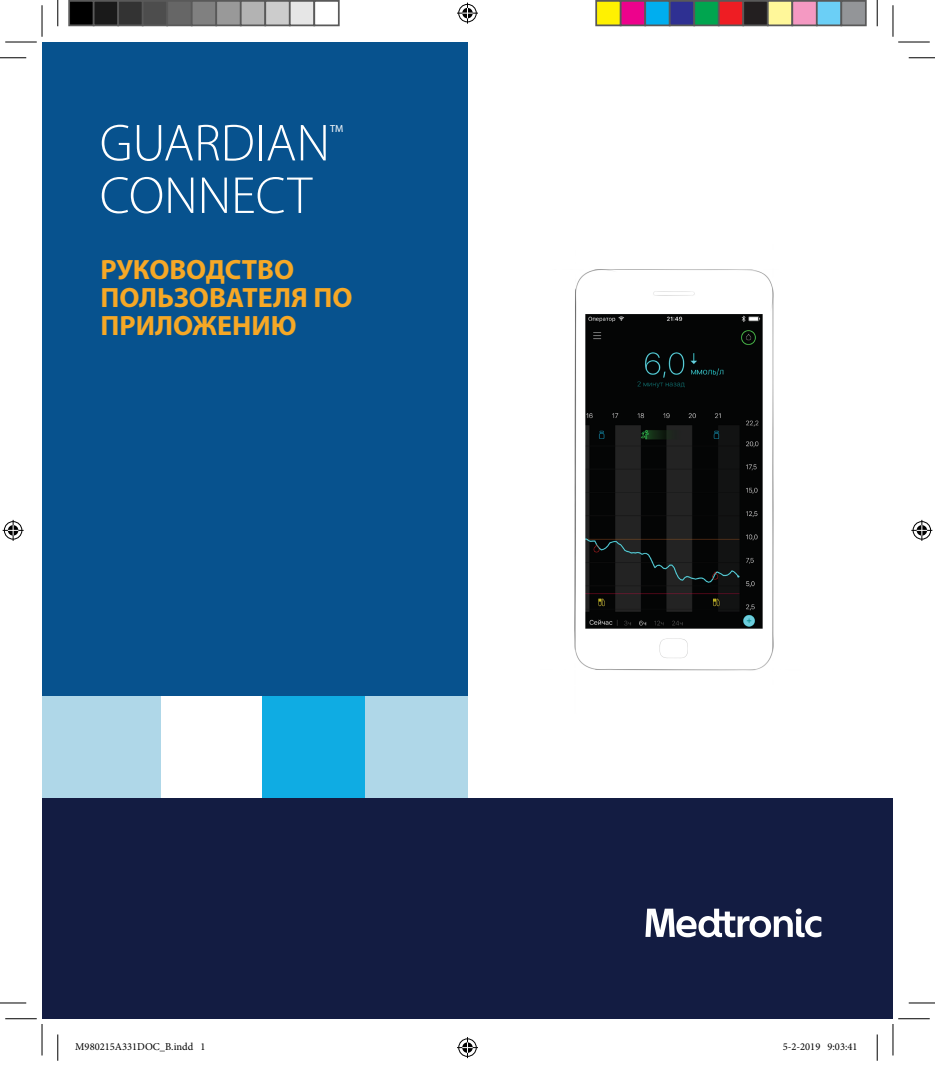
<style>
.page{position:relative;width:935px;height:1066px;background:#fff}
.page>*{position:absolute;margin:0;border:0;box-sizing:border-box;transform-origin:0 0}
.t1{font:300 52.5px "Myriad Pro";color:#fff}
.t2{font:700 28px/28px "Myriad Pro";color:#f6a826}
.t3{font:10.5px "Minion Pro";color:#000}
.t4{font:10.15px "Myriad Pro";color:#fff}
</style>
<div class="page">
<div style="left:42px;top:798px;width:850px;height:220px;background:#131c42"></div>
<div style="left:365px;top:696px;width:102px;height:102px;background:#afd7e8"></div>
<div style="left:42px;top:696px;width:118px;height:102px;background:#afd7e8"></div>
<div style="left:262px;top:696px;width:103px;height:102px;background:#0face3"></div>
<img style="left:574px;top:269px;width:200px;height:402px">
<div style="left:42px;top:42px;width:425px;height:654px;background:#07528e"></div>
<svg style="left:645px;top:908px;width:176px;height:29px"></svg>
<svg style="left:0;top:57px;width:26px;height:1px"></svg>
<svg style="left:908px;top:57px;width:26px;height:1px"></svg>
<svg style="left:0;top:1002px;width:26px;height:1px"></svg>
<svg style="left:908px;top:1002px;width:26px;height:1px"></svg>
<svg style="left:57px;top:0;width:1px;height:26px"></svg>
<svg style="left:57px;top:1034px;width:1px;height:26px"></svg>
<svg style="left:876px;top:0;width:1px;height:26px"></svg>
<svg style="left:876px;top:1034px;width:1px;height:26px"></svg>
<hr style="left:5px;top:42px;width:32px;height:1px;background:#000">
<hr style="left:898px;top:42px;width:31px;height:1px;background:#000">
<hr style="left:5px;top:1018px;width:32px;height:1px;background:#000">
<hr style="left:898px;top:1018px;width:31px;height:1px;background:#000">
<hr style="left:42px;top:5px;width:1px;height:32px;background:#000">
<hr style="left:42px;top:1024px;width:1px;height:31px;background:#000">
<hr style="left:892px;top:5px;width:1px;height:32px;background:#000">
<hr style="left:892px;top:1024px;width:1px;height:31px;background:#000">
<svg style="left:457px;top:3px;width:21px;height:21px"></svg>
<svg style="left:457px;top:1037px;width:21px;height:21px"></svg>
<svg style="left:3px;top:520px;width:21px;height:21px"></svg>
<svg style="left:911px;top:520px;width:21px;height:21px"></svg>
<div style="left:69px;top:1px;width:25px;height:24px;background:#000"></div>
<div style="left:68px;top:0;width:26px;height:26px;border:2px solid #595959"></div>
<div style="left:94px;top:1px;width:24px;height:24px;background:#1a1a1a"></div>
<div style="left:93px;top:0;width:26px;height:26px;border:2px solid #595959"></div>
<div style="left:118px;top:1px;width:25px;height:24px;background:#333"></div>
<div style="left:117px;top:0;width:27px;height:26px;border:2px solid #595959"></div>
<div style="left:143px;top:1px;width:24px;height:24px;background:#4d4d4d"></div>
<div style="left:142px;top:0;width:26px;height:26px;border:2px solid #595959"></div>
<div style="left:167px;top:1px;width:25px;height:24px;background:#666"></div>
<div style="left:166px;top:0;width:26px;height:26px;border:2px solid #595959"></div>
<div style="left:192px;top:1px;width:24px;height:24px;background:#808080"></div>
<div style="left:191px;top:0;width:26px;height:26px;border:2px solid #595959"></div>
<div style="left:216px;top:1px;width:25px;height:24px;background:#999"></div>
<div style="left:215px;top:0;width:27px;height:26px;border:2px solid #595959"></div>
<div style="left:241px;top:1px;width:24px;height:24px;background:#b3b3b3"></div>
<div style="left:240px;top:0;width:26px;height:26px;border:2px solid #595959"></div>
<div style="left:265px;top:1px;width:25px;height:24px;background:#ccc"></div>
<div style="left:264px;top:0;width:26px;height:26px;border:2px solid #595959"></div>
<div style="left:290px;top:1px;width:24px;height:24px;background:#e6e6e6"></div>
<div style="left:289px;top:0;width:26px;height:26px;border:2px solid #595959"></div>
<div style="left:313px;top:0;width:27px;height:26px;border:2px solid #595959"></div>
<div style="left:596px;top:1px;width:24px;height:24px;background:#fff101"></div>
<div style="left:595px;top:0;width:26px;height:26px;border:2px solid #595959"></div>
<div style="left:620px;top:1px;width:25px;height:24px;background:#ed028c"></div>
<div style="left:620px;top:0;width:26px;height:26px;border:2px solid #595959"></div>
<div style="left:645px;top:1px;width:24px;height:24px;background:#00aeef"></div>
<div style="left:644px;top:0;width:26px;height:26px;border:2px solid #595959"></div>
<div style="left:669px;top:1px;width:25px;height:24px;background:#2e3092"></div>
<div style="left:668px;top:0;width:27px;height:26px;border:2px solid #595959"></div>
<div style="left:694px;top:1px;width:24px;height:24px;background:#00a54f"></div>
<div style="left:693px;top:0;width:26px;height:26px;border:2px solid #595959"></div>
<div style="left:718px;top:1px;width:25px;height:24px;background:#ee1d23"></div>
<div style="left:718px;top:0;width:26px;height:26px;border:2px solid #595959"></div>
<div style="left:743px;top:1px;width:24px;height:24px;background:#231f20"></div>
<div style="left:742px;top:0;width:26px;height:26px;border:2px solid #595959"></div>
<div style="left:767px;top:1px;width:25px;height:24px;background:#fff79a"></div>
<div style="left:766px;top:0;width:27px;height:26px;border:2px solid #595959"></div>
<div style="left:792px;top:1px;width:24px;height:24px;background:#f499c2"></div>
<div style="left:791px;top:0;width:26px;height:26px;border:2px solid #595959"></div>
<div style="left:816px;top:1px;width:25px;height:24px;background:#6bcff6"></div>
<div style="left:816px;top:0;width:26px;height:26px;border:2px solid #595959"></div>
<div style="left:841px;top:1px;width:24px;height:24px;background:#939598"></div>
<div style="left:840px;top:0;width:26px;height:26px;border:2px solid #595959"></div>
<svg style="left:75px;top:1018px;width:119px;height:1px"></svg>
<h1 class="t1" style="left:100px;top:111px;width:232px">GUARDIAN</h1>
<p class="t4" style="left:330px;top:122px;width:15px">TM</p>
<h1 class="t1" style="left:100px;top:164px;width:214px">CONNECT</h1>
<h2 class="t2" style="left:100px;top:255px;width:254px">РУКОВОДСТВО<br>ПОЛЬЗОВАТЕЛЯ ПО<br>ПРИЛОЖЕНИЮ</h2>
<p class="t3" style="left:75px;top:1040px;width:132px">M980215A331DOC_B.indd 1</p>
<p class="t3" style="left:782px;top:1040px;width:76px">5-2-2019 9:03:41</p>
</div>
